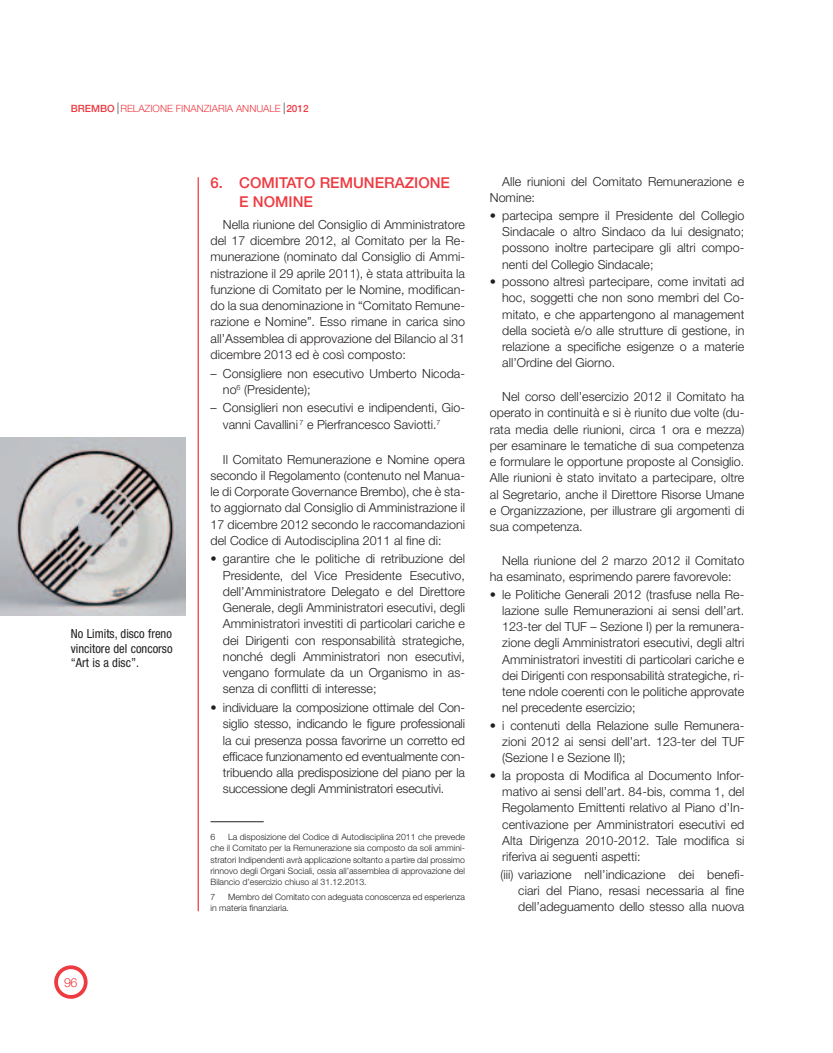
<style>
.page{position:relative;width:833px;height:1053px;background:#fff}
.page>*{position:absolute;margin:0;border:0;box-sizing:border-box;transform-origin:0 0}
.t1{font:500 15px/18.8px "Helvetica Neue LT Std";color:#ee3a41}
.t2{font:300 12.5px/16.2px "Helvetica Neue LT Std";color:#231f20;text-align:justify}
.t3{font:condensed 12.5px/14.4px "Helvetica Neue LT Std";color:#231f20;text-align:justify}
.t4{font:300 12.5px "Helvetica Neue LT Std";color:#ee3a41}
.t5{font:300 10px "Helvetica Neue LT Std";letter-spacing:.11em;color:#ee3a41}
.t6{font:300 8.75px/11.2px "Helvetica Neue LT Std";color:#231f20;text-align:justify}
.s1{font-weight:500}
</style>
<div class="page">
<div style="left:54px;top:965px;width:34px;height:33px;border:4px solid #ee3a41;border-radius:50%"></div>
<svg style="left:117px;top:102px;width:2px;height:12px"></svg>
<svg style="left:284px;top:102px;width:1px;height:12px"></svg>
<hr style="left:198px;top:177px;width:1px;height:734px;background:#ee3a41">
<hr style="left:210px;top:821px;width:54px;height:1px;background:#231f20">
<img style="left:0;top:438px;width:186px;height:177px">
<p class="t5" style="left:71px;top:102px;width:239px"><span class="s1">BREMBO</span> Relazione Finanziaria annuale <span class="s1">2012</span></p>
<p class="t3" style="left:71px;top:626px;width:103px">No Limits, disco freno vincitore del concorso “Art is a disc”.</p>
<p class="t4" style="left:64px;top:974px;width:15px">96</p>
<p class="t1" style="left:239px;top:173px;width:212px;text-indent:-29px">6. COMITATO REMUNERAZIONE<br>E NOMINE</p>
<p class="t2" style="left:210px;top:216px;width:256px;text-indent:12px">Nella riunione del Consiglio di Amministratore del 17 dicembre 2012, al Comitato per la Re&shy;munerazione (nominato dal Consiglio di Ammi&shy;nistrazione il 29 aprile 2011), è stata attribuita la funzione di Comitato per le Nomine, modifican&shy;do la sua denominazione in “Comitato Remune&shy;razione e Nomine”. Esso rimane in carica sino all’Assemblea di approvazione del Bilancio al 31 dicembre 2013 ed è così composto:</p>
<p class="t2" style="left:223px;top:364px;width:244px;text-indent:-12px">– Consigliere non esecutivo Umberto Nicoda&shy;no<sup>6</sup> (Presidente);</p>
<p class="t2" style="left:223px;top:399px;width:244px;text-indent:-12px">– Consiglieri non esecutivi e indipendenti, Gio&shy;vanni Cavallini <sup>7</sup> e Pierfrancesco Saviotti.<sup>7</sup></p>
<p class="t2" style="left:210px;top:450px;width:256px;text-indent:12px">Il Comitato Remunerazione e Nomine opera secondo il Regolamento (contenuto nel Manua&shy;le di Corporate Governance Brembo), che è sta&shy;to aggiornato dal Consiglio di Amministrazione il 17 dicembre 2012 secondo le raccomandazioni del Codice di Autodisciplina 2011 al fine di:</p>
<p class="t2" style="left:223px;top:550px;width:244px;text-indent:-12px">• garantire che le politiche di retribuzione del Presidente, del Vice Presidente Esecutivo, dell’Amministratore Delegato e del Direttore Generale, degli Amministratori esecutivi, degli Amministratori investiti di particolari cariche e dei Dirigenti con responsabilità strategiche, nonché degli Amministratori non esecutivi, vengano formulate da un Organismo in as&shy;senza di conflitti di interesse;</p>
<p class="t2" style="left:223px;top:699px;width:244px;text-indent:-12px">• individuare la composizione ottimale del Con&shy;siglio stesso, indicando le figure professionali la cui presenza possa favorirne un corretto ed efficace funzionamento ed eventualmente con&shy;tribuendo alla predisposizione del piano per la successione degli Amministratori esecutivi.</p>
<p class="t6" style="left:210px;top:831px;width:256px">6 La disposizione del Codice di Autodisciplina 2011 che prevede che il Comitato per la Remunerazione sia composto da soli ammini&shy;stratori Indipendenti avrà applicazione soltanto a partire dal prossimo rinnovo degli Organi Sociali, ossia all’assemblea di approvazione del Bilancio d’esercizio chiuso al 31.12.2013.</p>
<p class="t6" style="left:210px;top:890px;width:6px">7</p>
<p class="t6" style="left:210px;top:890px;width:256px;text-indent:18px">Membro del Comitato con adeguata conoscenza ed esperienza in materia finanziaria.</p>
<p class="t2" style="left:490px;top:173px;width:256px;text-indent:12px">Alle riunioni del Comitato Remunerazione e<br>Nomine:</p>
<p class="t2" style="left:502px;top:207px;width:244px;text-indent:-12px">• partecipa sempre il Presidente del Collegio Sindacale o altro Sindaco da lui designato; possono inoltre partecipare gli altri compo&shy;nenti del Collegio Sindacale;</p>
<p class="t2" style="left:502px;top:273px;width:244px;text-indent:-12px">• possono altresì partecipare, come invitati ad hoc, soggetti che non sono membri del Co&shy;mitato, e che appartengono al management della società e/o alle strutture di gestione, in relazione a specifiche esigenze o a materie all’Ordine del Giorno.</p>
<p class="t2" style="left:490px;top:388px;width:256px;text-indent:12px">Nel corso dell’esercizio 2012 il Comitato ha operato in continuità e si è riunito due volte (du&shy;rata media delle riunioni, circa 1 ora e mezza) per esaminare le tematiche di sua competenza e formulare le opportune proposte al Consiglio.<br>Alle riunioni è stato invitato a partecipare, oltre al Segretario, anche il Direttore Risorse Umane e Organizzazione, per illustrare gli argomenti di sua competenza.</p>
<p class="t2" style="left:490px;top:552px;width:256px;text-indent:12px">Nella riunione del 2 marzo 2012 il Comitato ha esaminato, esprimendo parere favorevole:</p>
<p class="t2" style="left:502px;top:585px;width:244px;text-indent:-12px">• le Politiche Generali 2012 (trasfuse nella Re&shy;lazione sulle Remunerazioni ai sensi dell’art.<br>123-ter del TU F – Sezione I) per la remunera&shy;zione degli Amministratori esecutivi, degli altri Amministratori investiti di particolari cariche e dei Dirigenti con responsabilità strategiche, ri&shy;tene ndole coerenti con le politiche approvate nel precedente esercizio;</p>
<p class="t2" style="left:502px;top:717px;width:244px;text-indent:-12px">• i contenuti della Relazione sulle Remunera&shy;zioni 2012 ai sensi dell’art. 123-ter del TU F (Sezione I e Sezione II);</p>
<p class="t2" style="left:502px;top:767px;width:244px;text-indent:-12px">• la proposta di Modifica al Documento Infor&shy;mativo ai sensi dell’art. 84-bis, comma 1, del Regolamento Emittenti relativo al Piano d’In&shy;centivazione per Amministratori esecutivi ed Alta Dirigenza 2010-2012. Tale modifica si riferiva ai seguenti aspetti:</p>
<p class="t2" style="left:518px;top:865px;width:228px;text-indent:-18px">(iii) variazione nell’indicazione dei benefi&shy;ciari del Piano, resasi necessaria al fine dell’adeguamento dello stesso alla nuova</p>
</div>
